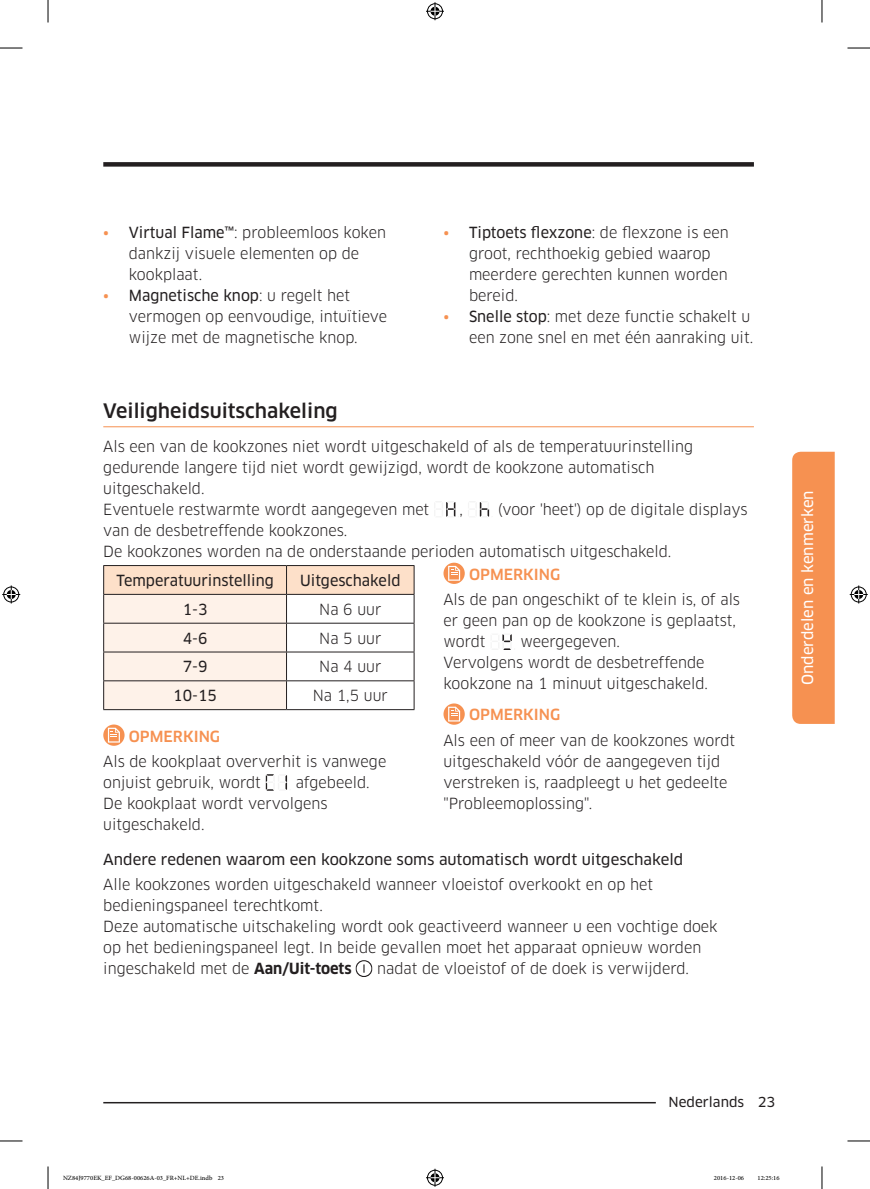
<style>
.page{position:relative;width:870px;height:1189px;background:#fff}
.page>*{position:absolute;margin:0;border:0;box-sizing:border-box;transform-origin:0 0}
.t1{font:500 19.5px "Samsung Clan Pro";color:#231f20}
.t2{font:15px/21px "Samsung Clan Pro";color:#231f20}
.t3{font:15px "Samsung Clan Pro News";color:#231f20}
.t4{font:500 15px "Samsung Clan Pro";color:#f69151}
.t5{font:15px "Samsung Clan Pro News";color:#fff}
.t6{font:13.5px "Samsung Clan Pro News";color:#231f20}
.t7{font:9px "Adobe Arabic";color:#000}
.s1{font-family:"Samsung Clan Pro News";color:#f69151}
.s2{font-family:"Samsung Clan Pro News"}
.s3{color:#f69151}
.s4{font-family:"Samsung Clan Pro"}
.s5{font-weight:700}
</style>
<div class="page">
<hr style="left:103px;top:1102px;width:651px;height:1px;background:#231f20">
<div style="left:656px;top:1094px;width:119px;height:15px;background:#fff"></div>
<div style="left:792px;top:452px;width:43px;height:272px;background:#f69151"></div>
<div style="left:103px;top:162px;width:651px;height:5px;background:#231f20"></div>
<hr style="left:103px;top:426px;width:651px;height:1px;background:#f69151">
<svg style="left:434px;top:501px;width:22px;height:16px"></svg>
<svg style="left:468px;top:501px;width:22px;height:16px"></svg>
<svg style="left:103px;top:565px;width:312px;height:145px"></svg>
<hr style="left:103px;top:709px;width:183px;height:1px;background:#231f20">
<hr style="left:286px;top:709px;width:128px;height:1px;background:#231f20">
<svg style="left:103px;top:724px;width:22px;height:22px"></svg>
<svg style="left:108px;top:728px;width:12px;height:14px"></svg>
<svg style="left:266px;top:774px;width:22px;height:17px"></svg>
<svg style="left:443px;top:563px;width:22px;height:21px"></svg>
<svg style="left:448px;top:566px;width:12px;height:15px"></svg>
<svg style="left:492px;top:634px;width:20px;height:16px"></svg>
<svg style="left:443px;top:703px;width:22px;height:22px"></svg>
<svg style="left:448px;top:707px;width:12px;height:14px"></svg>
<svg style="left:355px;top:960px;width:17px;height:17px"></svg>
<svg style="left:0;top:48px;width:22px;height:1px"></svg>
<svg style="left:847px;top:48px;width:23px;height:1px"></svg>
<svg style="left:0;top:1141px;width:22px;height:1px"></svg>
<svg style="left:847px;top:1141px;width:23px;height:1px"></svg>
<svg style="left:48px;top:0;width:1px;height:23px"></svg>
<svg style="left:48px;top:1166px;width:1px;height:23px"></svg>
<svg style="left:822px;top:0;width:1px;height:23px"></svg>
<svg style="left:822px;top:1166px;width:1px;height:23px"></svg>
<svg style="left:426px;top:2px;width:18px;height:18px"></svg>
<svg style="left:426px;top:1169px;width:18px;height:18px"></svg>
<svg style="left:2px;top:585px;width:18px;height:18px"></svg>
<svg style="left:850px;top:585px;width:18px;height:18px"></svg>
<p class="t2" style="left:129px;top:222px;width:259px;text-indent:-26px"><span class="s1">•</span> <span class="s2">Virtual Flame™</span>: probleemloos koken dankzij visuele elementen op de kookplaat.</p>
<p class="t3" style="left:103px;top:287px;width:248px"><span class="s3">•</span> Magnetische knop<span class="s4">: u regelt het</span></p>
<p class="t2" style="left:129px;top:306px;width:260px">vermogen op eenvoudige, intuïtieve wijze met de magnetische knop.</p>
<p class="t3" style="left:443px;top:224px;width:287px"><span class="s3">•</span> Tiptoets flexzone<span class="s4">: de flexzone is een</span></p>
<p class="t2" style="left:469px;top:243px;width:260px">groot, rechthoekig gebied waarop meerdere gerechten kunnen worden bereid.</p>
<p class="t2" style="left:443px;top:306px;width:311px;text-align:right"><span class="s1">•</span> <span class="s2">Snelle stop</span>: met deze functie schakelt u een zone snel en met één aanraking uit.</p>
<h1 class="t1" style="left:103px;top:399px;width:236px">Veiligheidsuitschakeling</h1>
<p class="t2" style="left:103px;top:436px;width:591px">Als een van de kookzones niet wordt uitgeschakeld of als de temperatuurinstelling gedurende langere tijd niet wordt gewijzigd, wordt de kookzone automatisch uitgeschakeld.<br>Eventuele restwarmte wordt aangegeven met</p>
<p class="t2" style="left:459px;top:499px;width:5px">,</p>
<p class="t2" style="left:498px;top:499px;width:251px">(voor 'heet') op de digitale displays</p>
<p class="t2" style="left:103px;top:520px;width:570px">van de desbetreffende kookzones.<br>De kookzones worden na de onderstaande perioden automatisch uitgeschakeld.</p>
<p class="t3" style="left:116px;top:571px;width:159px">Temperatuurinstelling</p>
<p class="t3" style="left:300px;top:571px;width:102px">Uitgeschakeld</p>
<p class="t3" style="left:183px;top:600px;width:26px">1-3</p>
<p class="t2" style="left:319px;top:599px;width:64px">Na 6 uur</p>
<p class="t3" style="left:183px;top:629px;width:26px">4-6</p>
<p class="t2" style="left:319px;top:627px;width:64px">Na 5 uur</p>
<p class="t3" style="left:183px;top:658px;width:26px">7-9</p>
<p class="t2" style="left:319px;top:656px;width:64px">Na 4 uur</p>
<p class="t3" style="left:173px;top:687px;width:45px">10-15</p>
<p class="t2" style="left:313px;top:685px;width:77px">Na 1,5 uur</p>
<p class="t4" style="left:129px;top:727px;width:93px">OPMERKING</p>
<p class="t2" style="left:103px;top:751px;width:285px">Als de kookplaat oververhit is vanwege onjuist gebruik, wordt</p>
<p class="t4" style="left:469px;top:565px;width:93px">OPMERKING</p>
<p class="t2" style="left:443px;top:589px;width:298px">Als de pan ongeschikt of te klein is, of als er geen pan op de kookzone is geplaatst, wordt</p>
<p class="t2" style="left:443px;top:631px;width:266px;text-indent:77px">weergegeven.<br>Vervolgens wordt de desbetreffende kookzone na 1 minuut uitgeschakeld.</p>
<p class="t4" style="left:469px;top:706px;width:93px">OPMERKING</p>
<p class="t2" style="left:443px;top:730px;width:293px">Als een of meer van de kookzones wordt uitgeschakeld vóór de aangegeven tijd verstreken is, raadpleegt u het gedeelte "Probleemoplossing".</p>
<p class="t2" style="left:103px;top:772px;width:268px;text-indent:192px">afgebeeld.<br>De kookplaat wordt vervolgens uitgeschakeld.</p>
<p class="t3" style="left:103px;top:850px;width:581px">Andere redenen waarom een kookzone soms automatisch wordt uitgeschakeld</p>
<p class="t2" style="left:103px;top:874px;width:616px">Alle kookzones worden uitgeschakeld wanneer vloeistof overkookt en op het bedieningspaneel terechtkomt.<br>Deze automatische uitschakeling wordt ook geactiveerd wanneer u een vochtige doek op het bedieningspaneel legt. In beide gevallen moet het apparaat opnieuw worden ingeschakeld met de <span class="s5">Aan/Uit-toets</span></p>
<p class="t2" style="left:377px;top:958px;width:313px">nadat de vloeistof of de doek is verwijderd.</p>
<p class="t5" style="left:799px;top:685px;width:196px;rotate:-90deg">Onderdelen en kenmerken</p>
<p class="t6" style="left:669px;top:1094px;width:108px">Nederlands 23</p>
<p class="t7" style="left:63px;top:1171px;width:163px">NZ84J9770EK_EF_DG68-00626A-03_FR+NL+DE.indb 23</p>
<p class="t7" style="left:714px;top:1171px;width:32px">2016-12-06</p>
<p class="t7" style="left:757px;top:1171px;width:24px">12:25:16</p>
</div>
